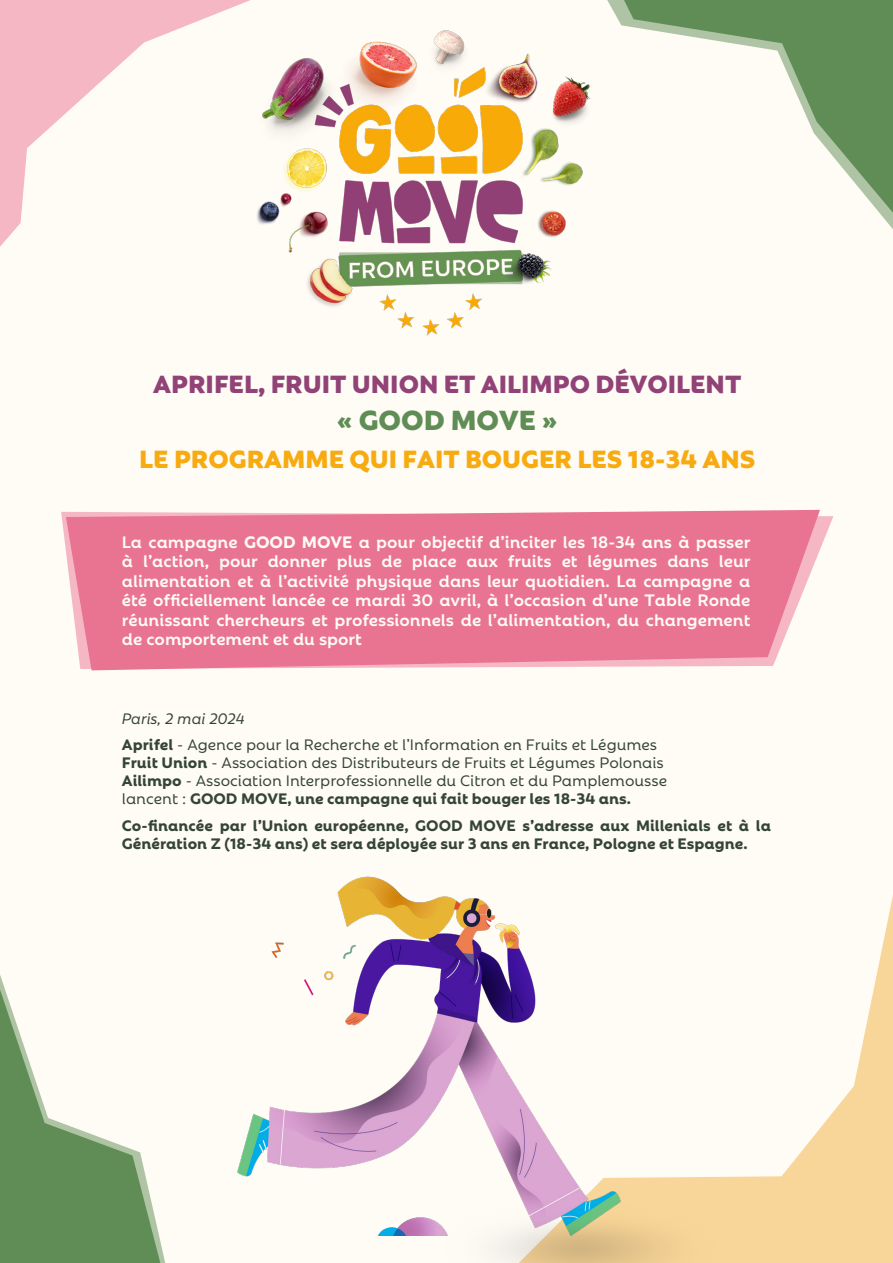
<style>
.page{position:relative;width:893px;height:1263px;background:#fffbf5}
.page>*{position:absolute;margin:0;border:0;box-sizing:border-box;transform-origin:0 0}
.t1{font:800 30px "Rebrand Dis";color:#5f8d55}
.t2{font:800 27px "Rebrand Dis";color:#914276}
.t3{font:800 27px "Rebrand Dis";color:#f8ab10}
.t4{font:700 18px/19.5px "Rebrand Dis";color:#fffbf5;text-align:justify}
.Texte_courant{font:500 16.5px/18px "Rebrand Dis";color:#344537}
.Texte_courant-2{font:800 16.5px/18px "Rebrand Dis";color:#344537}
.Texte_courant-3{font:16.5px "Rebrand Txt Mediumitalic";color:#344537}
.s1{font-weight:800}
</style>
<div class="page">
<svg style="left:0;top:0;width:244px;height:247px"></svg>
<svg style="left:613px;top:0;width:280px;height:229px"></svg>
<svg style="left:642px;top:895px;width:251px;height:368px"></svg>
<svg style="left:0;top:975px;width:166px;height:288px"></svg>
<img style="left:237px;top:876px;width:405px;height:306px">
<img style="left:377px;top:1182px;width:423px;height:81px">
<img style="left:244px;top:0;width:347px;height:336px">
<svg style="left:66px;top:510px;width:754px;height:160px;fill:#e97492"></svg>
<p class="t2" style="left:153px;top:368px;width:589px">APRIFEL, FRUIT UNION ET AILIMPO DÉVOILENT</p>
<p class="t1" style="left:337px;top:403px;width:222px">« GOOD MOVE »</p>
<p class="t3" style="left:139px;top:443px;width:618px">LE PROGRAMME QUI FAIT BOUGER LES 18-34 ANS</p>
<p class="t4" style="left:122px;top:532px;width:630px">La campagne <span class="s1">GOOD MOVE</span> a pour objectif d’inciter les 18-34 ans à passer à l’action, pour donner plus de place aux fruits et légumes dans leur alimentation et à l’activité physique dans leur quotidien. La campagne a été officiellement lancée ce mardi 30 avril, à l’occasion d’une Table Ronde réunissant chercheurs et professionnels de l’alimentation, du changement de comportement et du sport</p>
<p class="Texte_courant-3" style="left:122px;top:708px;width:124px">Paris, 2 mai 2024</p>
<p class="Texte_courant" style="left:122px;top:735px;width:547px"><span class="s1">Aprifel</span> - Agence pour la Recherche et l’Information en Fruits et Légumes <span class="s1">Fruit Union</span> - Association des Distributeurs de Fruits et Légumes Polonais <span class="s1">Ailimpo</span> - Association Interprofessionnelle du Citron et du Pamplemousse lancent : <span class="s1">GOOD MOVE, une campagne qui fait bouger les 18-34 ans.</span></p>
<p class="Texte_courant-2" style="left:122px;top:816px;width:651px">Co-financée par l’Union européenne, GOOD MOVE s’adresse aux Millenials et à la<br>Génération Z (18-34 ans) et sera déployée sur 3 ans en France, Pologne et Espagne.</p>
</div>
